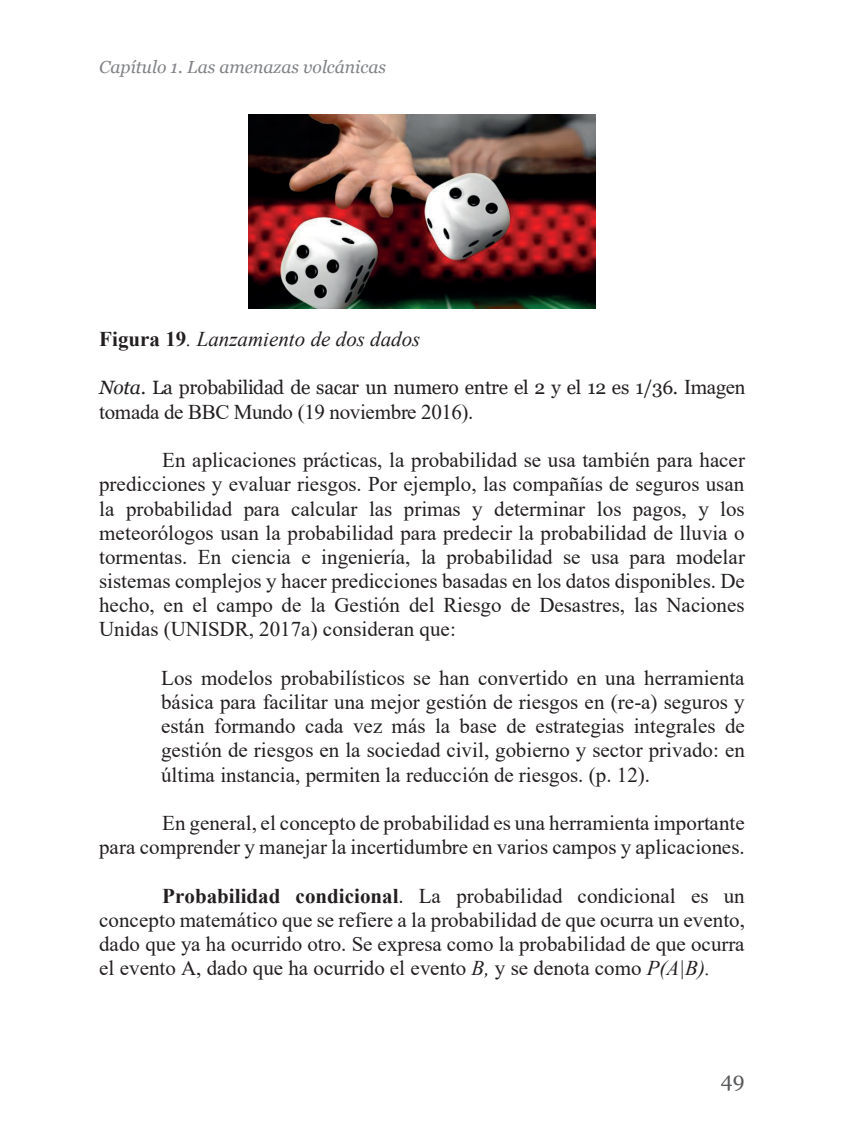
<style>
.page{position:relative;width:844px;height:1141px;background:#fff}
.page>*{position:absolute;margin:0;border:0;box-sizing:border-box;transform-origin:0 0}
.t1{font:21px/24.2px "Times New Roman";color:#231f20;text-align:justify}
.t2{font:italic 21px "Times New Roman";color:#231f20}
.t3{font:21px "Georgia";color:#57585a}
.t4{font:19.25px "Georgia";letter-spacing:-.015em;color:#231f20}
.t5{font:italic 17.5px "Georgia";color:#808285}
.t6{font:14px "Georgia";letter-spacing:.19em;color:#4b4c4d}
.s1{font-weight:700;font-style:normal}
.s2{font-style:italic}
.s3{font-family:"Times New Roman";font-size:21px}
.s4{font-weight:700}
</style>
<div class="page">
<img style="left:248px;top:114px;width:347px;height:195px">
<p class="t6" style="left:99px;top:53px;width:259px">Riesgo Volcánico Probabilista</p>
<p class="t5" style="left:99px;top:56px;width:288px">Capítulo 1. Las amenazas volcánicas</p>
<p class="t2" style="left:99px;top:325px;width:323px"><span class="s1">Figura 19</span>. Lanzamiento de dos dados</p>
<p class="t4" style="left:99px;top:376px;width:647px"><span class="s2">Nota</span>. La probabilidad de sacar un numero entre el 2 y el 12 es 1/36. <span class="s3">Imagen</span></p>
<p class="t1" style="left:99px;top:399px;width:376px">tomada de BBC Mundo (19 noviembre 2016).</p>
<p class="t1" style="left:99px;top:447px;width:647px;text-indent:63px">En aplicaciones prácticas, la probabilidad se usa también para hacer predicciones y evaluar riesgos. Por ejemplo, las compañías de seguros usan la probabilidad para calcular las primas y determinar los pagos, y los meteorólogos usan la probabilidad para predecir la probabilidad de lluvia o tormentas. En ciencia e ingeniería, la probabilidad se usa para modelar sistemas complejos y hacer predicciones basadas en los datos disponibles. De hecho, en el campo de la Gestión del Riesgo de Desastres, las Naciones Unidas (UNISDR, 2017a) consideran que:</p>
<p class="t1" style="left:161px;top:665px;width:585px">Los modelos probabilísticos se han convertido en una herramienta básica para facilitar una mejor gestión de riesgos en (re-a) seguros y están formando cada vez más la base de estrategias integrales de gestión de riesgos en la sociedad civil, gobierno y sector privado: en última instancia, permiten la reducción de riesgos. (p. 12).</p>
<p class="t1" style="left:99px;top:810px;width:647px;text-align:right">En general, el concepto de probabilidad es una herramienta importante<br>para comprender y manejar la incertidumbre en varios campos y aplicaciones.</p>
<p class="t1" style="left:99px;top:883px;width:647px;text-indent:63px"><span class="s4">Probabilidad condicional</span>. La probabilidad condicional es un concepto matemático que se refiere a la probabilidad de que ocurra un evento, dado que ya ha ocurrido otro. Se expresa como la probabilidad de que ocurra el evento A, dado que ha ocurrido el evento <span class="s2">B,</span> y se denota como <span class="s2">P(A|B).</span></p>
<p class="t3" style="left:720px;top:1067px;width:25px">49</p>
</div>
